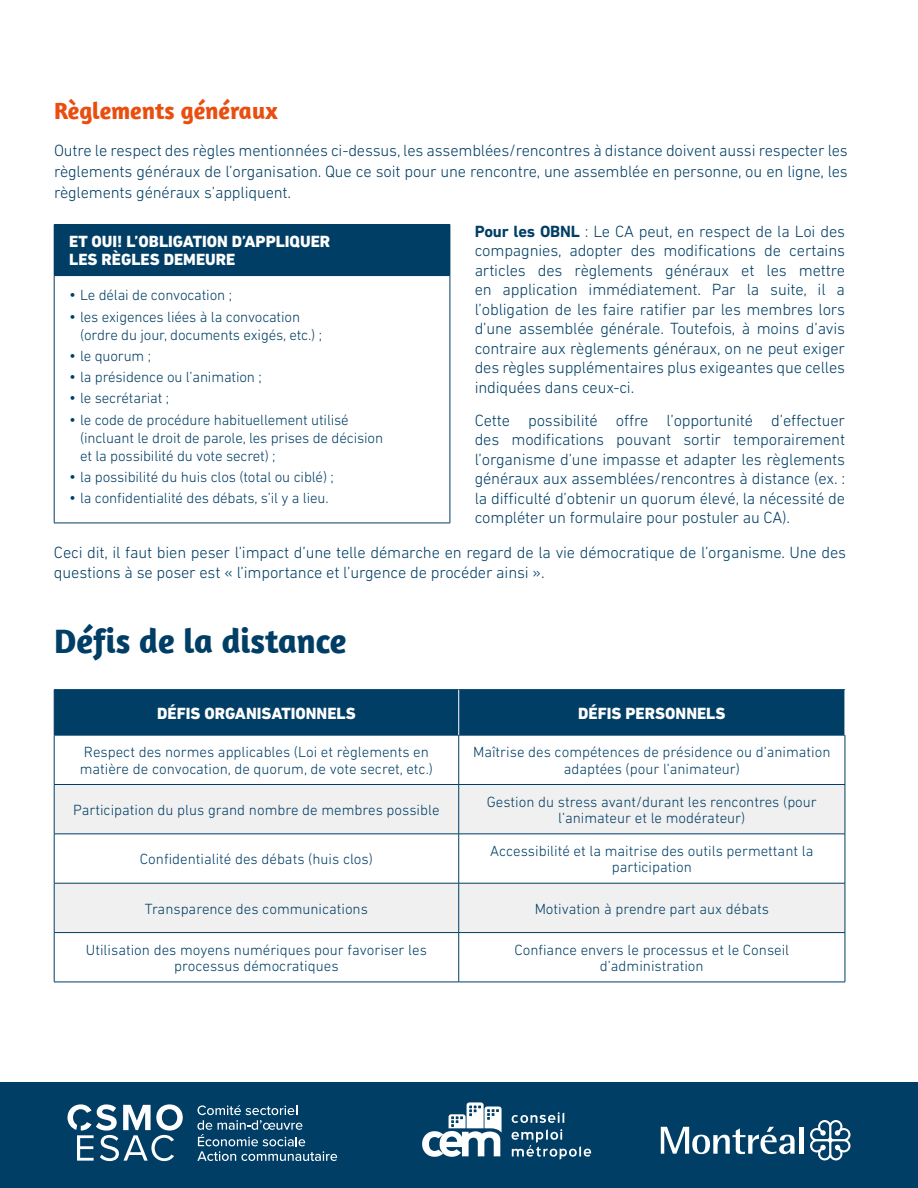
<style>
.page{position:relative;width:918px;height:1188px;background:#fff}
.page>*{position:absolute;margin:0;border:0;box-sizing:border-box;transform-origin:0 0}
.t1{font:700 34.65px "Amaranth";color:#003e65}
.t2{font:700 24px "Amaranth";color:#e94e0f}
.t3{font:300 16.5px/19.5px "DIN Next LT Pro";letter-spacing:-.01em;color:#003e65;text-align:justify}
.t4{font:800 16.5px/18px "DIN Next LT Pro";color:#fff}
.t5{font:300 15px/16.5px "DIN Next LT Pro";color:#003e65;text-align:center}
.s1{font-size:16.5px}
.s2{font-weight:700}
</style>
<div class="page">
<div style="left:0;top:1082px;width:918px;height:106px;background:#003e65"></div>
<svg style="left:197px;top:1105px;width:140px;height:56px"></svg>
<svg style="left:68px;top:1104px;width:115px;height:57px"></svg>
<svg style="left:661px;top:1127px;width:134px;height:27px"></svg>
<hr style="left:799px;top:1127px;width:4px;height:27px;background:#fff">
<svg style="left:810px;top:1120px;width:41px;height:40px"></svg>
<svg style="left:512px;top:1112px;width:52px;height:11px"></svg>
<svg style="left:512px;top:1129px;width:79px;height:31px"></svg>
<svg style="left:422px;top:1102px;width:80px;height:55px"></svg>
<div style="left:54px;top:225px;width:396px;height:51px;background:#003e65"></div>
<hr style="left:54px;top:276px;width:1px;height:247px;background:#003e65">
<hr style="left:450px;top:276px;width:1px;height:247px;background:#003e65">
<hr style="left:54px;top:523px;width:396px;height:1px;background:#003e65">
<hr style="left:54px;top:224px;width:396px;height:1px;background:#003e65">
<hr style="left:450px;top:225px;width:1px;height:50px;background:#003e65">
<div style="left:55px;top:690px;width:790px;height:45px;background:#003e65"></div>
<svg style="left:55px;top:785px;width:790px;height:147px;fill:#f0f0f0"></svg>
<hr style="left:54px;top:689px;width:405px;height:1px;background:#003e65">
<hr style="left:54px;top:690px;width:1px;height:45px;background:#003e65">
<hr style="left:459px;top:689px;width:386px;height:1px;background:#003e65">
<hr style="left:54px;top:735px;width:405px;height:1px;background:#003e65">
<hr style="left:54px;top:735px;width:1px;height:49px;background:#003e65">
<hr style="left:459px;top:735px;width:386px;height:1px;background:#003e65">
<hr style="left:458px;top:735px;width:1px;height:49px;background:#003e65">
<hr style="left:845px;top:735px;width:1px;height:49px;background:#003e65">
<hr style="left:54px;top:784px;width:405px;height:1px;background:#003e65">
<hr style="left:54px;top:785px;width:1px;height:49px;background:#003e65">
<hr style="left:459px;top:784px;width:386px;height:1px;background:#003e65">
<hr style="left:458px;top:785px;width:1px;height:49px;background:#003e65">
<hr style="left:845px;top:785px;width:1px;height:49px;background:#003e65">
<hr style="left:54px;top:834px;width:405px;height:1px;background:#003e65">
<hr style="left:54px;top:834px;width:1px;height:49px;background:#003e65">
<hr style="left:459px;top:834px;width:386px;height:1px;background:#003e65">
<hr style="left:458px;top:834px;width:1px;height:49px;background:#003e65">
<hr style="left:845px;top:834px;width:1px;height:49px;background:#003e65">
<hr style="left:54px;top:883px;width:405px;height:1px;background:#003e65">
<hr style="left:54px;top:883px;width:1px;height:49px;background:#003e65">
<hr style="left:459px;top:883px;width:386px;height:1px;background:#003e65">
<hr style="left:458px;top:883px;width:1px;height:49px;background:#003e65">
<hr style="left:845px;top:883px;width:1px;height:49px;background:#003e65">
<hr style="left:54px;top:932px;width:405px;height:1px;background:#003e65">
<hr style="left:54px;top:933px;width:1px;height:49px;background:#003e65">
<hr style="left:459px;top:932px;width:386px;height:1px;background:#003e65">
<hr style="left:458px;top:933px;width:1px;height:49px;background:#003e65">
<hr style="left:845px;top:933px;width:1px;height:49px;background:#003e65">
<hr style="left:54px;top:982px;width:405px;height:1px;background:#003e65">
<hr style="left:459px;top:982px;width:386px;height:1px;background:#003e65">
<hr style="left:458px;top:690px;width:1px;height:45px;background:#fff">
<h2 class="t2" style="left:54px;top:95px;width:225px">Règlements généraux</h2>
<p class="t3" style="left:54px;top:140px;width:795px;line-height:21px">Outre le respect des règles mentionnées ci-dessus, les assemblées/rencontres à distance doivent aussi respecter les règlements généraux de l’organisation. Que ce soit pour une rencontre, une assemblée en personne, ou en ligne, les règlements généraux s’appliquent.</p>
<p class="t4" style="left:69px;top:233px;width:262px">ET OUI! L’OBLIGATION D’APPLIQUER<br>LES RÈGLES DEMEURE</p>
<p class="t5" style="left:69px;top:287px;width:164px"><span class="s1">•</span> Le délai de convocation ;</p>
<p class="t5" style="left:80px;top:307px;width:244px;line-height:18px;text-align:left;text-indent:-11px"><span class="s1">•</span> les exigences liées à la convocation (ordre du jour, documents exigés, etc.) ;</p>
<p class="t5" style="left:69px;top:347px;width:83px"><span class="s1">•</span> le quorum ;</p>
<p class="t5" style="left:69px;top:369px;width:194px"><span class="s1">•</span> la présidence ou l’animation ;</p>
<p class="t5" style="left:69px;top:390px;width:101px"><span class="s1">•</span> le secrétariat ;</p>
<p class="t5" style="left:80px;top:410px;width:305px;line-height:18px;text-align:left;text-indent:-11px"><span class="s1">•</span> le code de procédure habituellement utilisé (incluant le droit de parole, les prises de décision et la possibilité du vote secret) ;</p>
<p class="t5" style="left:69px;top:468px;width:266px"><span class="s1">•</span> la possibilité du huis clos (total ou ciblé) ;</p>
<p class="t5" style="left:69px;top:490px;width:261px"><span class="s1">•</span> la confidentialité des débats, s’il y a lieu.</p>
<p class="t3" style="left:475px;top:221px;width:372px"><span class="s2">Pour les OBNL</span> : Le CA peut, en respect de la Loi des compagnies, adopter des modifications de certains articles des règlements généraux et les mettre en application immédiatement. Par la suite, il a l’obligation de les faire ratifier par les membres lors d’une assemblée générale. Toutefois, à moins d’avis contraire aux règlements généraux, on ne peut exiger des règles supplémentaires plus exigeantes que celles indiquées dans ceux-ci.</p>
<p class="t3" style="left:475px;top:410px;width:372px">Cette possibilité offre l’opportunité d’effectuer des modifications pouvant sortir temporairement l’organisme d’une impasse et adapter les règlements généraux aux assemblées/rencontres à distance (ex. : la difficulté d’obtenir un quorum élevé, la nécessité de compléter un formulaire pour postuler au CA).</p>
<p class="t3" style="left:54px;top:543px;width:794px">Ceci dit, il faut bien peser l’impact d’une telle démarche en regard de la vie démocratique de l’organisme. Une des questions à se poser est « l’importance et l’urgence de procéder ainsi ».</p>
<h1 class="t1" style="left:54px;top:619px;width:294px">Défis de la distance</h1>
<p class="t4" style="left:157px;top:704px;width:200px">DÉFIS ORGANISATIONNELS</p>
<p class="t4" style="left:578px;top:704px;width:149px">DÉFIS PERSONNELS</p>
<p class="t5" style="left:80px;top:744px;width:355px;text-align:left">Respect des normes applicables (Loi et règlements en matière de convocation, de quorum, de vote secret, etc.)</p>
<p class="t5" style="left:473px;top:744px;width:359px">Maîtrise des compétences de présidence ou d’animation adaptées (pour l’animateur)</p>
<p class="t5" style="left:73px;top:801px;width:368px">Participation du plus grand nombre de membres possible</p>
<p class="t5" style="left:487px;top:793px;width:332px">Gestion du stress avant/durant les rencontres (pour l’animateur et le modérateur)</p>
<p class="t5" style="left:140px;top:851px;width:235px">Confidentialité des débats (huis clos)</p>
<p class="t5" style="left:490px;top:842px;width:325px">Accessibilité et la maitrise des outils permettant la participation</p>
<p class="t5" style="left:145px;top:900px;width:225px">Transparence des communications</p>
<p class="t5" style="left:535px;top:900px;width:236px">Motivation à prendre part aux débats</p>
<p class="t5" style="left:86px;top:941px;width:343px">Utilisation des moyens numériques pour favoriser les processus démocratiques</p>
<p class="t5" style="left:514px;top:941px;width:276px">Confiance envers le processus et le Conseil d’administration</p>
</div>
